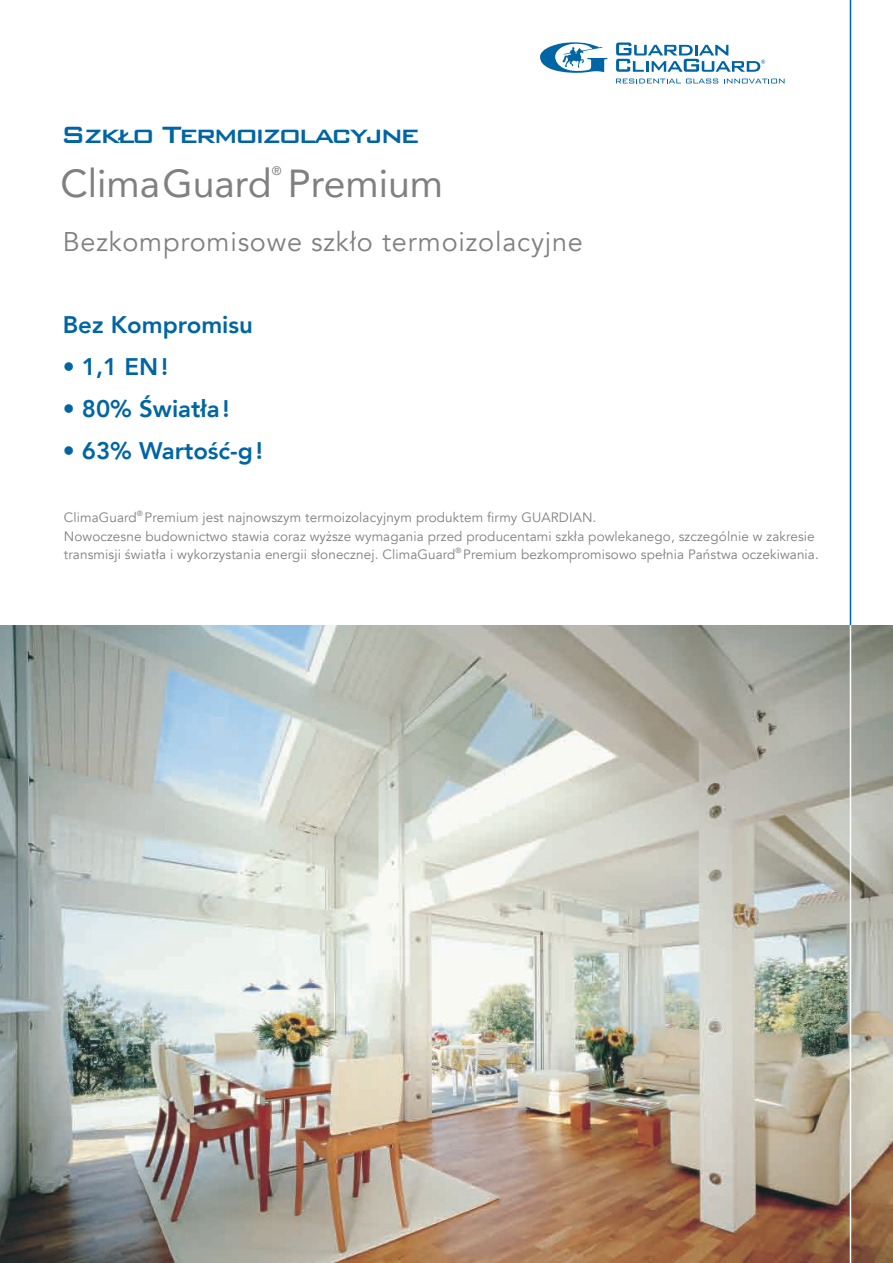
<style>
.page{position:relative;width:893px;height:1263px;background:#fff}
.page>*{position:absolute;margin:0;border:0;box-sizing:border-box;transform-origin:0 0}
.t1{font:39px "Avenir LT Com";color:#808083}
.t2{font:500 31.5px "Bank Gothic BT";letter-spacing:-.08em;color:#0065a4}
.t3{font:27px "Avenir LT Com";letter-spacing:.03em;color:#808083}
.t4{font:800 24px "Avenir LT Com";color:#0065a4}
.t5{font:13.5px/18.8px "Avenir LT Com";letter-spacing:.01em;color:#808083}
.t6{font:12.3px "Avenir LT Com";color:#808083}
</style>
<div class="page">
<img style="left:0;top:625px;width:893px;height:638px">
<hr style="left:850px;top:625px;width:1px;height:638px;background:#fff">
<hr style="left:850px;top:0;width:1px;height:625px;background:#0065a4">
<svg style="left:540px;top:42px;width:67px;height:31px"></svg>
<svg style="left:616px;top:43px;width:149px;height:29px"></svg>
<svg style="left:616px;top:79px;width:102px;height:4px"></svg>
<svg style="left:724px;top:79px;width:60px;height:4px"></svg>
<h2 class="t2" style="left:61px;top:117px;width:361px">Szkło Termoizolacyjne</h2>
<p class="t6" style="left:272px;top:164px;width:11px">®</p>
<h1 class="t1" style="left:60px;top:160px;width:384px">ClimaGuard Premium</h1>
<h3 class="t3" style="left:63px;top:226px;width:522px">Bezkompromisowe szkło termoizolacyjne</h3>
<h3 class="t4" style="left:63px;top:310px;width:192px">Bez Kompromisu</h3>
<h3 class="t4" style="left:63px;top:352px;width:107px">• 1,1 EN!</h3>
<h3 class="t4" style="left:63px;top:394px;width:168px">• 80% Światła!</h3>
<h3 class="t4" style="left:63px;top:436px;width:202px">• 63% Wartość-g!</h3>
<p class="t5" style="left:64px;top:508px;width:756px">ClimaGuard<sup>®</sup> Premium jest najnowszym termoizolacyjnym produktem firmy GUARDIAN.<br>Nowoczesne budownictwo stawia coraz wyższe wymagania przed producentami szkła powlekanego, szczególnie w zakresie transmisji światła i wykorzystania energii słonecznej. ClimaGuard<sup>®</sup> Premium bezkompromisowo spełnia Państwa oczekiwania.</p>
</div>
